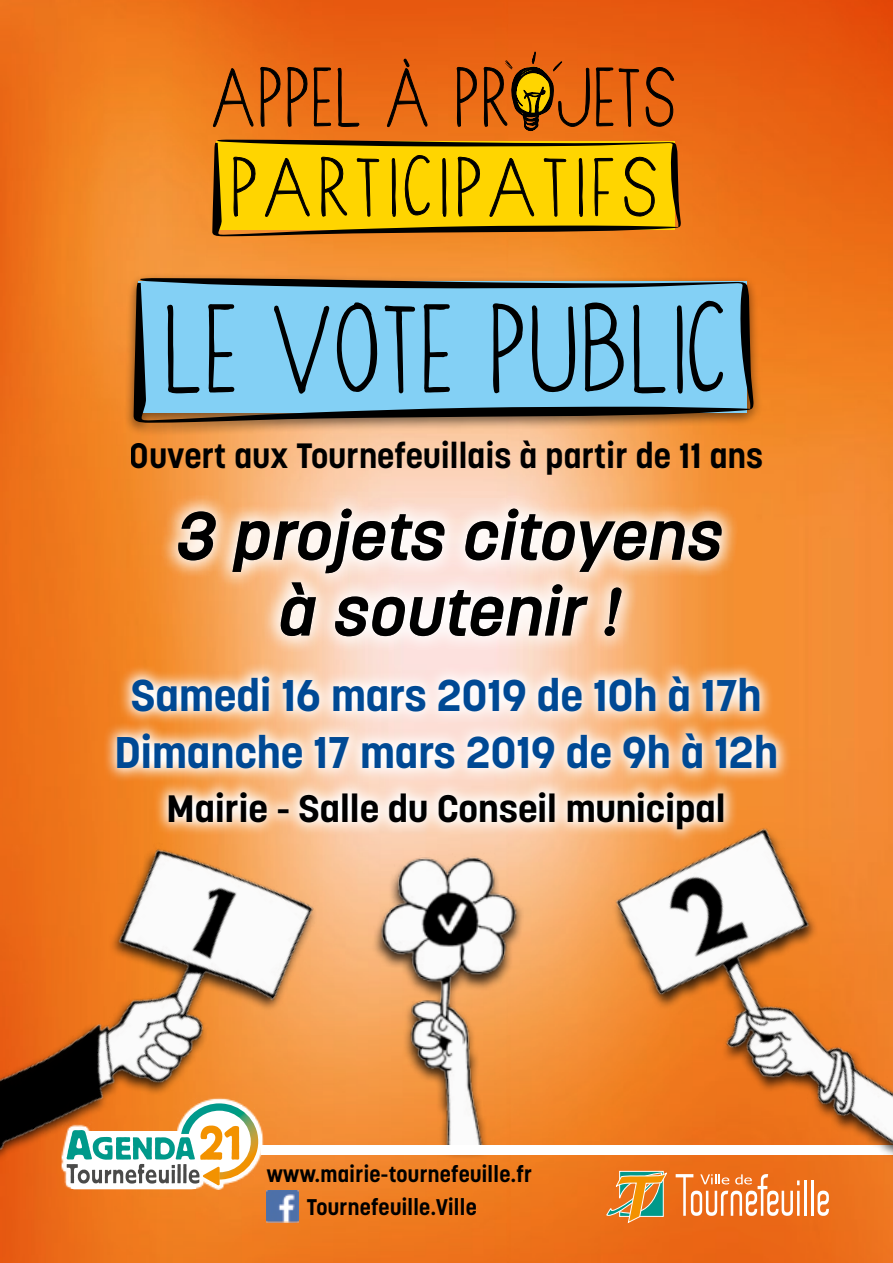
<style>
.page{position:relative;width:893px;height:1263px;background:#fff}
.page>*{position:absolute;margin:0;border:0;box-sizing:border-box;transform-origin:0 0}
.t1{font:92.7px "Wood Cabin";letter-spacing:.1em;color:#000;scale:.89 1}
.t2{font:italic 500 64.5px/75.6px "Korolev";color:#000;text-align:center;scale:1.05 1}
.t3{font:62.1px/89.7px "Wood Cabin";letter-spacing:.16em;color:#000;scale:.9 1}
.t4{font:700 43.8px/57.9px "Korolev";color:#004994;text-align:center;scale:1.05 1}
.t5{font:700 37.8px "Korolev";color:#000;scale:1.05 1}
.t6{font:700 34.8px "Korolev";letter-spacing:.005em;color:#000}
.t7{font:700 22.5px "Korolev";letter-spacing:.015em;color:#000}
</style>
<div class="page">
<img style="left:0;top:0;width:508px;height:912px">
<img style="left:508px;top:0;width:385px;height:1263px">
<img style="left:0;top:912px;width:510px;height:351px">
<div style="left:124px;top:273px;width:639px;height:164px;background:#000;opacity:.5"></div>
<svg style="left:134px;top:278px;width:619px;height:145px;background:#698d99"></svg>
<svg style="left:104px;top:662px;width:688px;height:181px"></svg>
<img style="left:0;top:788px;width:359px;height:447px">
<img style="left:363px;top:810px;width:167px;height:335px">
<div style="left:261px;top:1145px;width:632px;height:9px;background:#fff"></div>
<img style="left:577px;top:789px;width:316px;height:449px">
<svg style="left:159px;top:492px;width:580px;height:162px;background:#f7b378"></svg>
<svg style="left:278px;top:581px;width:39px;height:56px;background:#bfb0a5"></svg>
<svg style="left:335px;top:583px;width:254px;height:54px"></svg>
<svg style="left:603px;top:586px;width:20px;height:51px"></svg>
<img style="left:267px;top:1191px;width:31px;height:32px">
<svg style="left:61px;top:1098px;width:203px;height:92px;background:#d58a4c"></svg>
<svg style="left:67px;top:1103px;width:191px;height:86px"></svg>
<svg style="left:166px;top:0;width:558px;height:574px;background:#c69a62"></svg>
<h3 class="t3" style="left:213px;top:55px;width:513px">APPEL A PR JETS<br>PARTICIPATIFS</h3>
<h1 class="t1" style="left:165px;top:302px;width:627px">LE VOTE PUBLIC</h1>
<p class="t6" style="left:130px;top:434px;width:635px">Ouvert aux Tournefeuillais à partir de 11 ans</p>
<h2 class="t2" style="left:174px;top:498px;width:534px">3 projets citoyens à soutenir !</h2>
<p class="t4" style="left:114px;top:666px;width:633px">Samedi 16 mars 2019 de 10h à 17h<br>Dimanche 17 mars 2019 de 9h à 12h</p>
<p class="t5" style="left:167px;top:784px;width:534px">Mairie - Salle du Conseil municipal</p>
<p class="t7" style="left:267px;top:1160px;width:267px">www.mairie-tournefeuille.fr</p>
<p class="t7" style="left:307px;top:1193px;width:171px">Tournefeuille.Ville</p>
</div>
